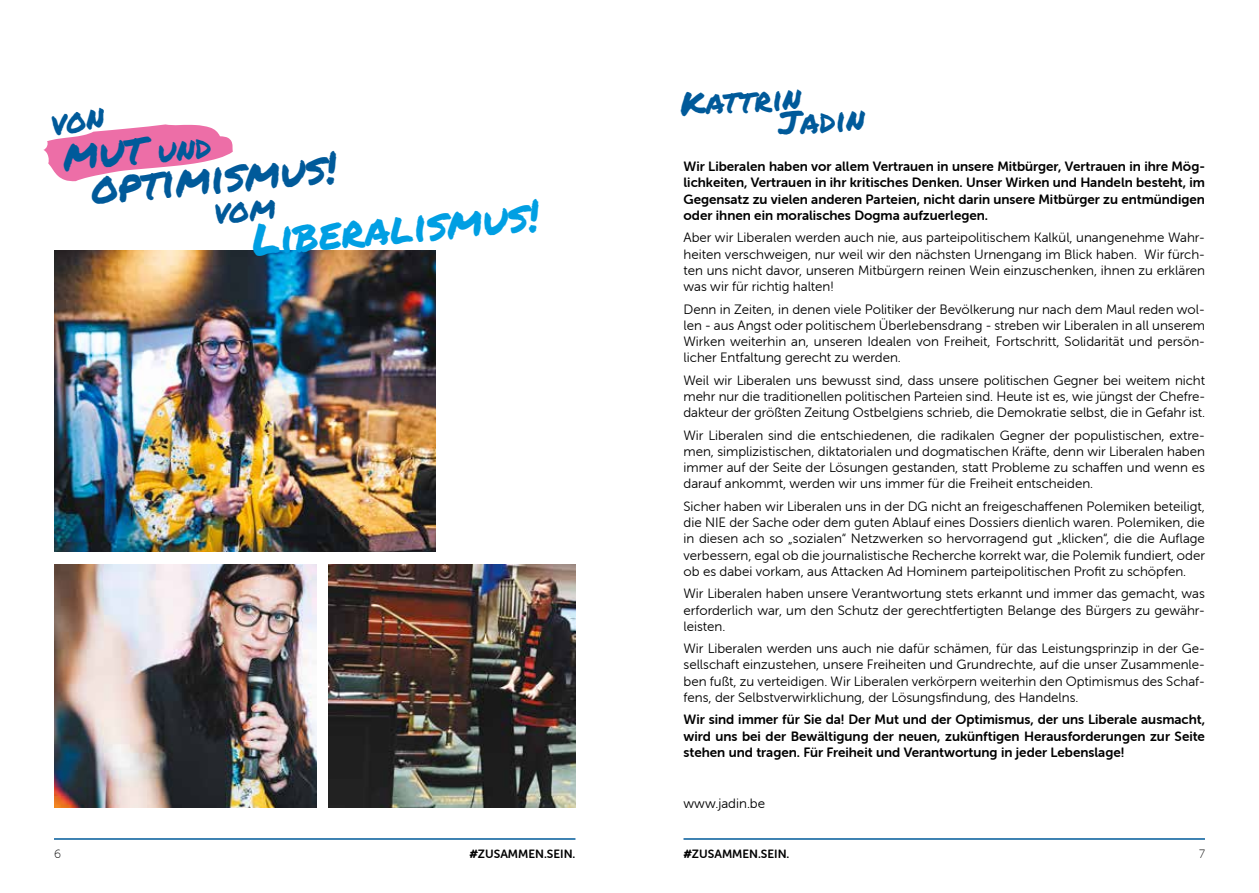
<style>
.page{position:relative;width:1259px;height:893px;background:#fff}
.page>*{position:absolute;margin:0;border:0;box-sizing:border-box;transform-origin:0 0}
.t1{font:43.8px "Permanent Marker";color:#005a9a}
.t2{font:43.8px "Permanent Marker";color:#009fe3}
.t3{font:32.85px/24px "Permanent Marker";color:#005a9a}
.t4{font:13.5px/16.2px "Museo Sans Rounded 300";color:#000;text-align:justify}
.t5{font:13.5px/16.2px "Museo Sans Rounded 700";color:#000;text-align:justify}
.t6{font:12px "Museo Sans Rounded 700";color:#000}
.t7{font:12px "Museo Sans Rounded 100";color:#000}
.s1{font-size:32.85px}
.s2{font-family:"Permanent Marker"}
</style>
<div class="page">
<hr style="left:54px;top:838px;width:521px;height:2px;background:#005a9a">
<hr style="left:683px;top:838px;width:522px;height:2px;background:#005a9a">
<img style="left:54px;top:250px;width:381px;height:302px">
<img style="left:54px;top:565px;width:262px;height:243px">
<img style="left:329px;top:565px;width:246px;height:243px">
<svg style="left:43px;top:124px;width:190px;height:57px"></svg>
<h1 class="t1" style="left:60px;top:122px;width:150px;rotate:-5deg">mut <span class="s1">und</span></h1>
<h1 class="t1" style="left:88px;top:156px;width:248px;rotate:-5deg">optimismus!</h1>
<h1 class="t2" style="left:249px;top:207px;width:290px;rotate:-5deg">Liberalismus!</h1>
<h2 class="t3" style="left:776px;top:86px;width:88px;text-indent:-97px;rotate:-3deg">Kattrin<br>Jadin</h2>
<p class="t5" style="left:683px;top:159px;width:523px">Wir Liberalen haben vor allem Vertrauen in unsere Mitbürger, Vertrauen in ihre Mög&shy;lichkeiten, Vertrauen in ihr kritisches Denken. Unser Wirken und Handeln besteht, im Gegensatz zu vielen anderen Parteien, nicht darin unsere Mitbürger zu entmündigen oder ihnen ein moralisches Dogma aufzuerlegen.</p>
<p class="t4" style="left:683px;top:230px;width:523px">Aber wir Liberalen werden auch nie, aus parteipolitischem Kalkül, unangenehme Wahr&shy;heiten verschweigen, nur weil wir den nächsten Urnengang im Blick haben. Wir fürch&shy;ten uns nicht davor, unseren Mitbürgern reinen Wein einzuschenken, ihnen zu erklären was wir für richtig halten!</p>
<p class="t4" style="left:683px;top:301px;width:523px">Denn in Zeiten, in denen viele Politiker der Bevölkerung nur nach dem Maul reden wol&shy;len - aus Angst oder politischem Überlebensdrang - streben wir Liberalen in all unserem Wirken weiterhin an, unseren Idealen von Freiheit, Fortschritt, Solidarität und persön&shy;licher Entfaltung gerecht zu werden.</p>
<p class="t4" style="left:683px;top:372px;width:523px">Weil wir Liberalen uns bewusst sind, dass unsere politischen Gegner bei weitem nicht mehr nur die traditionellen politischen Parteien sind. Heute ist es, wie jüngst der Chefre&shy;dakteur der größten Zeitung Ostbelgiens schrieb, die Demokratie selbst, die in Gefahr ist.</p>
<p class="t4" style="left:683px;top:427px;width:523px">Wir Liberalen sind die entschiedenen, die radikalen Gegner der populistischen, extre&shy;men, simplizistischen, diktatorialen und dogmatischen Kräfte, denn wir Liberalen haben immer auf der Seite der Lösungen gestanden, statt Probleme zu schaffen und wenn es darauf ankommt, werden wir uns immer für die Freiheit entscheiden.</p>
<p class="t4" style="left:683px;top:498px;width:523px">Sicher haben wir Liberalen uns in der DG nicht an freigeschaffenen Polemiken beteiligt, die NIE der Sache oder dem guten Ablauf eines Dossiers dienlich waren. Polemiken, die in diesen ach so „sozialen“ Netzwerken so hervorragend gut „klicken“, die die Auflage verbessern, egal ob die journalistische Recherche korrekt war, die Polemik fundiert, oder ob es dabei vorkam, aus Attacken Ad Hominem parteipolitischen Profit zu schöpfen.</p>
<p class="t4" style="left:683px;top:586px;width:523px">Wir Liberalen haben unsere Verantwortung stets erkannt und immer das gemacht, was erforderlich war, um den Schutz der gerechtfertigten Belange des Bürgers zu gewähr&shy;leisten.</p>
<p class="t4" style="left:683px;top:641px;width:523px">Wir Liberalen werden uns auch nie dafür schämen, für das Leistungsprinzip in der Ge&shy;sellschaft einzustehen, unsere Freiheiten und Grundrechte, auf die unser Zusammenle&shy;ben fußt, zu verteidigen. Wir Liberalen verkörpern weiterhin den Optimismus des Schaf&shy;fens, der Selbstverwirklichung, der Lösungsfindung, des Handelns.</p>
<p class="t5" style="left:683px;top:712px;width:523px">Wir sind immer für Sie da! Der Mut und der Optimismus, der uns Liberale ausmacht, wird uns bei der Bewältigung der neuen, zukünftigen Herausforderungen zur Seite stehen und tragen. Für Freiheit und Verantwortung in jeder Lebenslage!</p>
<p class="t4" style="left:683px;top:795px;width:83px">www.jadin.be</p>
<p class="t7" style="left:54px;top:847px;width:8px">6</p>
<p class="t6" style="left:469px;top:847px;width:107px"><span class="s2">#</span>ZUSAMMEN.SEIN.</p>
<p class="t6" style="left:683px;top:847px;width:107px"><span class="s2">#</span>ZUSAMMEN.SEIN.</p>
<p class="t7" style="left:1199px;top:847px;width:7px">7</p>
</div>
